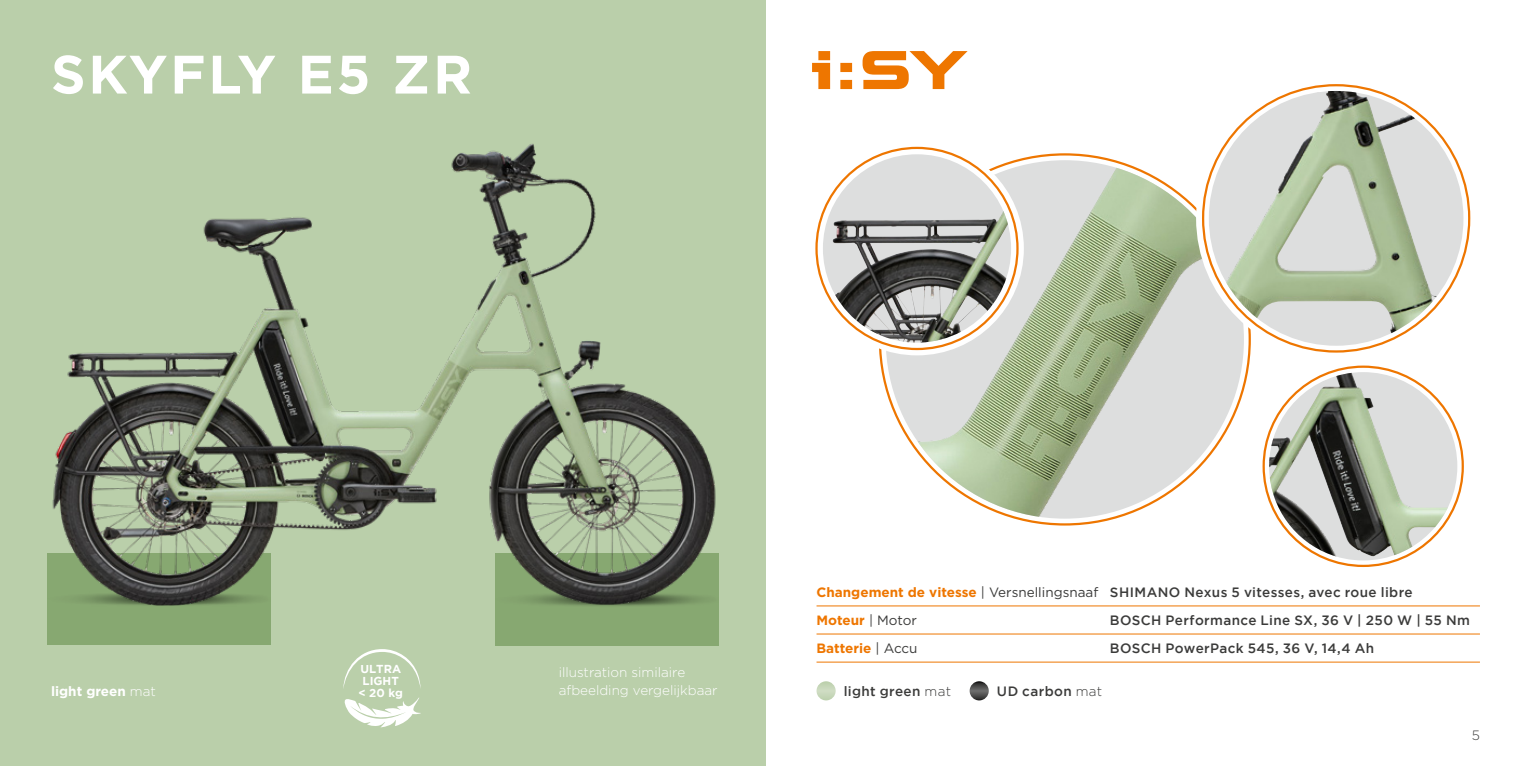
<style>
.page{position:relative;width:1531px;height:766px;background:#fff}
.page>*{position:absolute;margin:0;border:0;box-sizing:border-box;transform-origin:0 0}
.t1{font:700 54px "Gotham";letter-spacing:.05em;color:#fff}
.t2{font:500 13.5px/28.3px "Gotham";letter-spacing:.03em;color:#3b3b3a}
.t3{font:300 13.5px "Gotham";color:#fff}
.t4{font:700 13.5px "Gotham";color:#fff}
.t5{font:700 13.5px "Gotham";color:#ee7600}
.t6{font:300 13.5px "Gotham";color:#3b3b3a}
.t7{font:700 11.47px/11.9px "Gotham";color:#fff;text-align:center}
.s1{font-weight:300}
.s2{font-weight:700;color:#ee7600}
.s3{font-weight:400}
.s4{font-weight:400;color:#3b3b3a}
</style>
<div class="page">
<div style="left:0;top:0;width:765px;height:765px;background:#bacfaa"></div>
<img style="left:47px;top:143px;width:672px;height:463px">
<svg style="left:874px;top:148px;width:382px;height:382px"></svg>
<div style="left:886px;top:160px;width:358px;height:358px;background:#dddede;border-radius:50%"></div>
<img style="left:917px;top:168px;width:306px;height:348px">
<svg style="left:1258px;top:361px;width:210px;height:210px"></svg>
<img style="left:1269px;top:372px;width:179px;height:184px">
<svg style="left:810px;top:141px;width:214px;height:214px"></svg>
<div style="left:823px;top:154px;width:188px;height:188px;background:#dddede;border-radius:50%"></div>
<img style="left:832px;top:211px;width:176px;height:131px">
<svg style="left:1196px;top:78px;width:280px;height:280px"></svg>
<div style="left:1209px;top:91px;width:254px;height:254px;background:#dddede;border-radius:50%"></div>
<img style="left:1226px;top:91px;width:211px;height:242px">
<hr style="left:816px;top:605px;width:294px;height:1px;background:#ee7600">
<hr style="left:1110px;top:605px;width:370px;height:1px;background:#ee7600">
<hr style="left:816px;top:633px;width:294px;height:1px;background:#ee7600">
<hr style="left:1110px;top:633px;width:370px;height:1px;background:#ee7600">
<hr style="left:816px;top:661px;width:294px;height:1px;background:#ee7600">
<hr style="left:1110px;top:661px;width:370px;height:1px;background:#ee7600">
<svg style="left:816px;top:681px;width:20px;height:19px"></svg>
<svg style="left:812px;top:51px;width:155px;height:38px"></svg>
<svg style="left:969px;top:681px;width:20px;height:19px"></svg>
<svg style="left:343px;top:649px;width:78px;height:39px"></svg>
<svg style="left:344px;top:698px;width:77px;height:29px"></svg>
<h1 class="t1" style="left:51px;top:39px;width:423px">SKYFLY E5 ZR</h1>
<p class="t7" style="left:358px;top:662px;width:46px">ULTRA<br>LIGHT &lt; 20 kg</p>
<p class="t3" style="left:559px;top:664px;width:128px">illustration similaire</p>
<p class="t4" style="left:51px;top:681px;width:106px">light green <span class="s1">mat</span></p>
<p class="t3" style="left:559px;top:682px;width:160px">afbeelding vergelijkbaar</p>
<p class="t2" style="left:816px;top:577px;width:598px"><span class="s2">Changement de vitesse</span> <span class="s3">| Versnellingsnaaf</span> SHIMANO Nexus 5 vitesses, avec roue libre<br><span class="s2">Moteur</span> <span class="s3">| Motor</span></p>
<p class="t2" style="left:1110px;top:605px;width:361px">BOSCH Performance Line SX, 36 V | 250 W | 55 Nm</p>
<p class="t5" style="left:816px;top:639px;width:102px">Batterie <span class="s4">| Accu</span></p>
<p class="t2" style="left:1110px;top:633px;width:266px">BOSCH PowerPack 545, 36 V, 14,4 Ah</p>
<p class="t2" style="left:844px;top:676px;width:109px">light green <span class="s1">mat</span></p>
<p class="t2" style="left:997px;top:676px;width:107px">UD carbon <span class="s1">mat</span></p>
<p class="t6" style="left:1472px;top:727px;width:10px">5</p>
</div>
